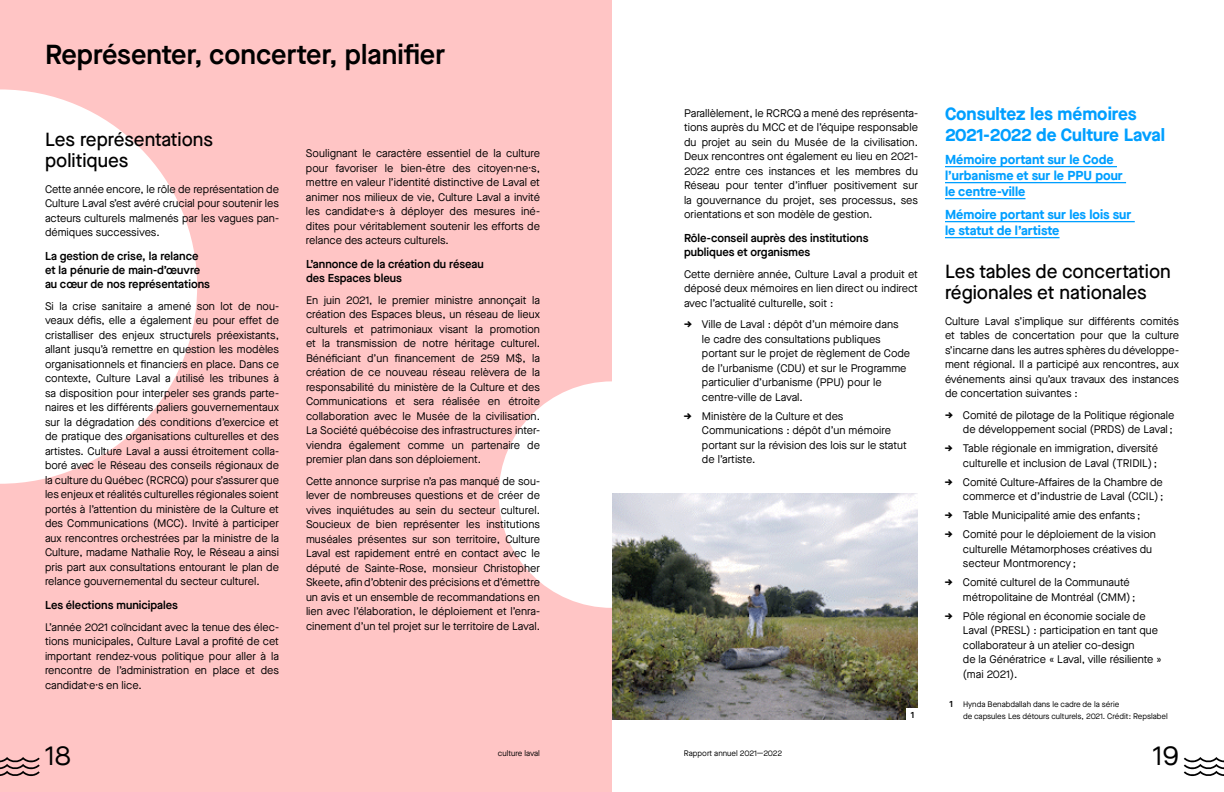
<style>
.page{position:relative;width:1224px;height:792px;background:#fff}
.page>*{position:absolute;margin:0;border:0;box-sizing:border-box;transform-origin:0 0}
.t1{font:600 27.5px "Maison Neue";color:#000}
.t2{font:27.5px "Maison Neue";color:#000}
.t3{font:500 19px/21px "Maison Neue";color:#000}
.t4{font:700 17.8px/21px "Maison Neue";color:#009fff}
.t5{font:700 13px/16px "Maison Neue";color:#009fff}
.t6{font:600 11.5px/14px "Maison Neue";color:#000}
.t7{font:11px/14.5px "Maison Neue";color:#000;text-align:justify}
.t8{font:600 9px "Maison Neue";color:#000}
.t9{font:8px/12px "Maison Neue";color:#000}
.s1{font-weight:700}
.s2{font-weight:600;font-size:9px}
</style>
<div class="page">
<div style="left:0;top:0;width:612px;height:792px;background:#ffc5c5"></div>
<svg style="left:499px;top:381px;width:113px;height:227px"></svg>
<svg style="left:0;top:89px;width:197px;height:395px;fill:#fff"></svg>
<img style="left:612px;top:494px;width:306px;height:226px">
<div style="left:906px;top:708px;width:13px;height:13px;background:#fff"></div>
<hr style="left:945px;top:166px;width:172px;height:1px;background:#009fff">
<hr style="left:945px;top:182px;width:181px;height:1px;background:#009fff">
<hr style="left:945px;top:198px;width:81px;height:1px;background:#009fff">
<hr style="left:945px;top:221px;width:190px;height:1px;background:#009fff">
<hr style="left:945px;top:237px;width:115px;height:1px;background:#009fff">
<svg style="left:0;top:757px;width:40px;height:20px"></svg>
<svg style="left:1184px;top:757px;width:40px;height:20px"></svg>
<h1 class="t1" style="left:45px;top:36px;width:402px">Représenter, concerter, planifier</h1>
<h2 class="t3" style="left:45px;top:129px;width:170px">Les représentations politiques</h2>
<p class="t7" style="left:45px;top:181px;width:236px">Cette année encore, le rôle de représentation de Culture Laval s’est avéré crucial pour soutenir les acteurs culturels malmenés par les vagues pan&shy;démiques successives.</p>
<p class="t6" style="left:45px;top:249px;width:166px">La gestion de crise, la relance et la pénurie de main-d’œuvre au cœur de nos représentations</p>
<p class="t7" style="left:45px;top:298px;width:236px">Si la crise sanitaire a amené son lot de nou&shy;veaux défis, elle a également eu pour effet de cristalliser des enjeux structurels préexistants, allant jusqu’à remettre en question les modèles organisationnels et financiers en place. Dans ce contexte, Culture Laval a utilisé les tribunes à sa disposition pour interpeler ses grands parte&shy;naires et les différents paliers gouvernementaux sur la dégradation des conditions d’exercice et de pratique des organisations culturelles et des artistes. Culture Laval a aussi étroitement colla&shy;boré avec le Réseau des conseils régionaux de la culture du Québec (RCRCQ) pour s’assurer que les enjeux et réalités culturelles régionales soient portés à l’attention du ministère de la Culture et des Communications (MCC). Invité à participer aux rencontres orchestrées par la ministre de la Culture, madame Nathalie Roy, le Réseau a ainsi pris part aux consultations entourant le plan de relance gouvernemental du secteur culturel.</p>
<p class="t6" style="left:45px;top:598px;width:134px">Les élections municipales</p>
<p class="t7" style="left:45px;top:619px;width:236px">L’année 2021 coïncidant avec la tenue des élec&shy;tions municipales, Culture Laval a profité de cet important rendez-vous politique pour aller à la rencontre de l’administration en place et des candidat·e·s en lice.</p>
<p class="t7" style="left:306px;top:146px;width:236px">Soulignant le caractère essentiel de la culture pour favoriser le bien-être des citoyen·ne·s, mettre en valeur l’identité distinctive de Laval et animer nos milieux de vie, Culture Laval a invité les candidat·e·s à déployer des mesures iné&shy;dites pour véritablement soutenir les efforts de relance des acteurs culturels.</p>
<p class="t6" style="left:306px;top:257px;width:179px">L’annonce de la création du réseau des Espaces bleus</p>
<p class="t7" style="left:306px;top:293px;width:236px">En juin 2021, le premier ministre annonçait la création des Espaces bleus, un réseau de lieux culturels et patrimoniaux visant la promotion et la transmission de notre héritage culturel.<br>Bénéficiant d’un financement de 259 M$, la création de ce nouveau réseau relèvera de la responsabilité du ministère de la Culture et des Communications et sera réalisée en étroite collaboration avec le Musée de la civilisation.<br>La Société québécoise des infrastructures inter&shy;viendra également comme un partenaire de premier plan dans son déploiement.</p>
<p class="t7" style="left:306px;top:474px;width:236px">Cette annonce surprise n’a pas manqué de sou&shy;lever de nombreuses questions et de créer de vives inquiétudes au sein du secteur culturel.<br>Soucieux de bien représenter les institutions muséales présentes sur son territoire, Culture Laval est rapidement entré en contact avec le député de Sainte-Rose, monsieur Christopher Skeete, afin d’obtenir des précisions et d’émettre un avis et un ensemble de recommandations en lien avec l’élaboration, le déploiement et l’enra&shy;cinement d’un tel projet sur le territoire de Laval.</p>
<p class="t7" style="left:684px;top:105px;width:236px">Parallèlement, le RCRCQ a mené des représenta&shy;tions auprès du MCC et de l’équipe responsable du projet au sein du Musée de la civilisation.<br>Deux rencontres ont également eu lieu en 2021- 2022 entre ces instances et les membres du Réseau pour tenter d’influer positivement sur la gouvernance du projet, ses processus, ses orientations et son modèle de gestion.</p>
<p class="t6" style="left:684px;top:231px;width:186px">Rôle-conseil auprès des institutions publiques et organismes</p>
<p class="t7" style="left:684px;top:266px;width:236px">Cette dernière année, Culture Laval a produit et déposé deux mémoires en lien direct ou indirect avec l’actualité culturelle, soit :</p>
<p class="t7" style="left:702px;top:317px;width:210px;text-align:left;text-indent:-18px"><span class="s1">→</span> Ville de Laval : dépôt d’un mémoire dans<br>le cadre des consultations publiques portant sur le projet de règlement de Code de l’urbanisme (CDU) et sur le Programme particulier d’urbanisme (PPU) pour le centre-ville de Laval.</p>
<p class="t7" style="left:702px;top:408px;width:206px;text-align:left;text-indent:-18px"><span class="s1">→</span> Ministère de la Culture et des<br>Communications : dépôt d’un mémoire portant sur la révision des lois sur le statut de l’artiste.</p>
<p class="t8" style="left:911px;top:708px;width:5px">1</p>
<h3 class="t4" style="left:945px;top:103px;width:222px">Consultez les mémoires<br>2021-2022 de Culture Laval</h3>
<p class="t5" style="left:945px;top:151px;width:179px">Mémoire portant sur le Code l’urbanisme et sur le PPU pour le centre-ville</p>
<p class="t5" style="left:945px;top:206px;width:188px">Mémoire portant sur les lois sur le statut de l’artiste</p>
<h2 class="t3" style="left:945px;top:261px;width:227px">Les tables de concertation régionales et nationales</h2>
<p class="t7" style="left:945px;top:313px;width:236px">Culture Laval s’implique sur différents comités et tables de concertation pour que la culture s’incarne dans les autres sphères du développe&shy;ment régional. Il a participé aux rencontres, aux événements ainsi qu’aux travaux des instances de concertation suivantes :</p>
<p class="t7" style="left:945px;top:407px;width:231px;text-align:right"><span class="s1">→</span> Comité de pilotage de la Politique régionale de développement social (PRDS) de Laval ;</p>
<p class="t7" style="left:945px;top:441px;width:215px;text-align:right"><span class="s1">→</span> Table régionale en immigration, diversité culturelle et inclusion de Laval (TRIDIL) ;</p>
<p class="t7" style="left:945px;top:474px;width:220px;text-align:right"><span class="s1">→</span> Comité Culture-Affaires de la Chambre de commerce et d’industrie de Laval (CCIL) ;</p>
<p class="t7" style="left:945px;top:508px;width:197px"><span class="s1">→</span> Table Municipalité amie des enfants ;</p>
<p class="t7" style="left:963px;top:527px;width:194px;text-align:left;text-indent:-18px"><span class="s1">→</span> Comité pour le déploiement de la vision culturelle Métamorphoses créatives du secteur Montmorency ;</p>
<p class="t7" style="left:963px;top:575px;width:174px;text-indent:-18px"><span class="s1">→</span> Comité culturel de la Communauté métropolitaine de Montréal (CMM) ;</p>
<p class="t7" style="left:963px;top:608px;width:200px;text-align:left;text-indent:-18px"><span class="s1">→</span> Pôle régional en économie sociale de Laval (PRESL) : participation en tant que collaborateur à un atelier co-design<br>de la Génératrice « Laval, ville résiliente » (mai 2021).</p>
<p class="t9" style="left:963px;top:698px;width:206px;text-indent:-14px"><span class="s2">1</span> Hynda Benabdallah dans le cadre de la série<br>de capsules Les détours culturels, 2021. Crédit: Repslabel</p>
<h1 class="t2" style="left:45px;top:737px;width:27px">18</h1>
<h1 class="t2" style="left:1153px;top:737px;width:28px">19</h1>
<p class="t9" style="left:498px;top:747px;width:44px">culture laval</p>
<p class="t9" style="left:684px;top:747px;width:100px">Rapport annuel 2021—2022</p>
</div>
